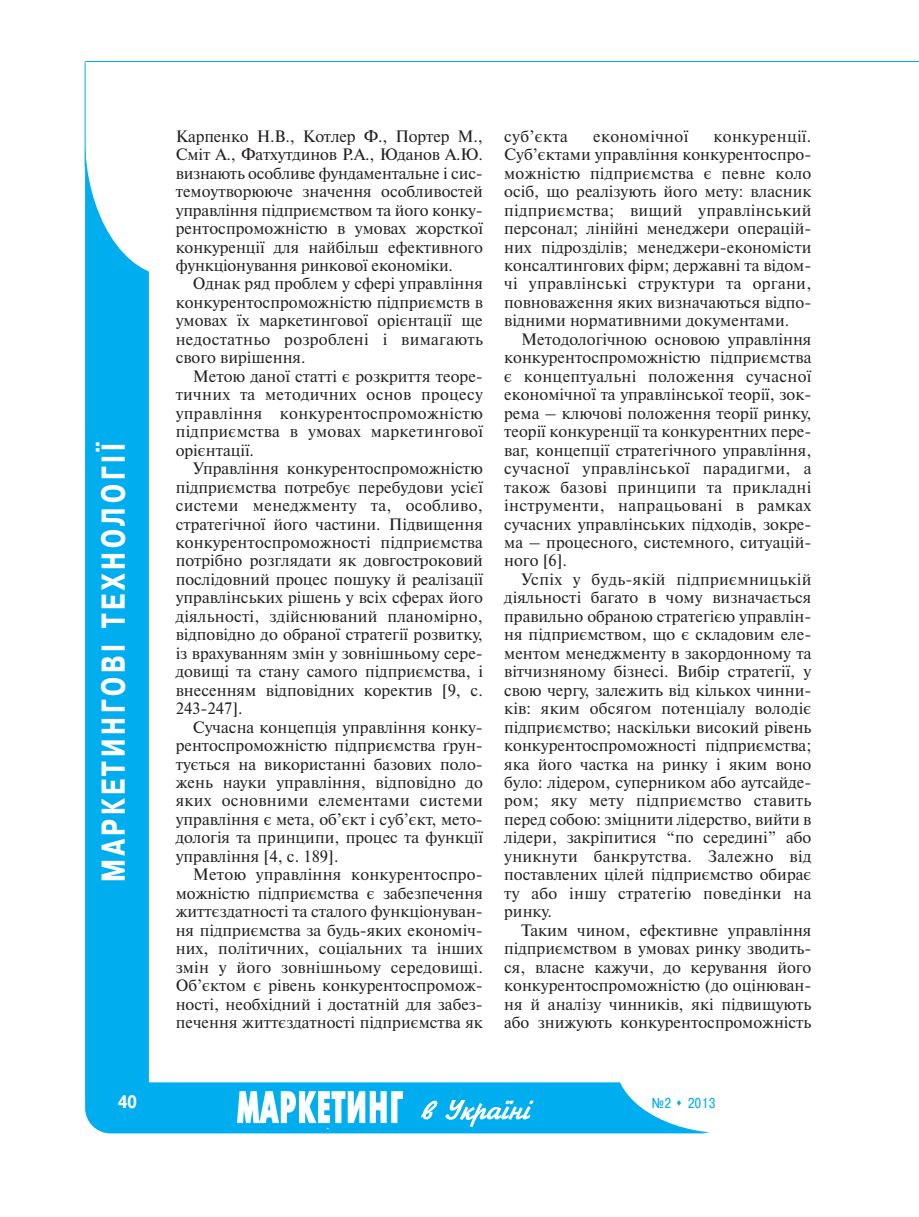
<style>
.page{position:relative;width:919px;height:1217px;background:#fff}
.page>*{position:absolute;margin:0;border:0;box-sizing:border-box;transform-origin:0 0}
.t1{font:700 33px "Pragmatica Cond C";letter-spacing:.13em;color:#fff;scale:.9 1}
.t2{font:700 18px "Pragmatica Cond C";color:#fff}
.t3{font:16.5px/18.5px "Newton C";color:#231f20;text-align:justify}
.t4{font:16.5px "Newton C";letter-spacing:.02em;color:#231f20}
.t5{font:14.25px "Pragmatica Cond C";color:#00aeef}
</style>
<div class="page">
<div style="left:85px;top:112px;width:64px;height:1019px;background:#00aeef;border-radius:32px"></div>
<div style="left:85px;top:1082px;width:642px;height:51px;background:#00aeef;border-radius:26px"></div>
<img style="left:237px;top:1091px;width:166px;height:37px">
<img style="left:421px;top:1100px;width:112px;height:26px">
<div style="left:85px;top:0;width:172px;height:276px;background:#fff;border-radius:50%"></div>
<div style="left:615px;top:991px;width:226px;height:142px;background:#fff;border-radius:50%"></div>
<hr style="left:85px;top:62px;width:1px;height:104px;background:#00aeef">
<hr style="left:85px;top:61px;width:833px;height:1px;background:#00aeef">
<h1 class="t1" style="left:94px;top:881px;width:489px;rotate:-90deg">МАРКЕТИНГОВІ ТЕХНОЛОГІЇ</h1>
<p class="t3" style="left:176px;top:127px;width:309px">Карпенко Н.В., Котлер Ф., Портер М., Сміт А., Фатхутдинов Р.А., Юданов А.Ю. визнають особливе фундаментальне і сис&shy;темоутворююче значення особливостей управління підприємством та його конку&shy;рентоспроможністю в умовах жорсткої конкуренції для найбільш ефективного функціонування ринкової економіки.</p>
<p class="t3" style="left:176px;top:274px;width:309px;text-indent:17px">Однак ряд проблем у сфері управління конкурентоспроможністю підприємств в умовах їх маркетингової орієнтації ще недостатньо розроблені і вимагають свого вирішення.</p>
<p class="t3" style="left:176px;top:367px;width:309px;text-indent:17px">Метою даної статті є розкриття теоре&shy;тичних та методичних основ процесу управління конкурентоспроможністю підприємства в умовах маркетингової орієнтації.</p>
<p class="t3" style="left:176px;top:459px;width:309px;text-indent:17px">Управління конкурентоспроможністю підприємства потребує перебудови усієї системи менеджменту та, особливо, стратегічної його частини. Підвищення конкурентоспроможності підприємства потрібно розглядати як довгостроковий послідовний процес пошуку й реалізації управлінських рішень у всіх сферах його діяльності, здійснюваний планомірно, відповідно до обраної стратегії розвитку, із врахуванням змін у зовнішньому сере&shy;довищі та стану самого підприємства, і внесенням відповідних коректив [9, с.<br>243-247].</p>
<p class="t3" style="left:176px;top:717px;width:309px;text-indent:17px">Сучасна концепція управління конку&shy;рентоспроможністю підприємства ґрун&shy;тується на використанні базових поло&shy;жень науки управління, відповідно до яких основними елементами системи управління є мета, об’єкт і суб’єкт, мето&shy;дологія та принципи, процес та функції управління [4, с. 189].</p>
<p class="t3" style="left:176px;top:865px;width:309px;text-indent:17px">Метою управління конкурентоспро&shy;можністю підприємства є забезпечення життєздатності та сталого функціонуван&shy;ня підприємства за будь-яких економіч&shy;них, політичних, соціальних та інших змін у його зовнішньому середовищі.<br>Об’єктом є рівень конкурентоспромож&shy;ності, необхідний і достатній для забез&shy;печення життєздатності підприємства як</p>
<p class="t3" style="left:504px;top:127px;width:65px">суб’єкта</p>
<p class="t4" style="left:593px;top:126px;width:97px">економічної</p>
<p class="t3" style="left:504px;top:127px;width:309px;text-indent:209px">конкуренції.<br>Суб’єктами управління конкурентоспро&shy;можністю підприємства є певне коло осіб, що реалізують його мету: власник підприємства; вищий управлінський персонал; лінійні менеджери операцій&shy;них підрозділів; менеджери-економісти консалтингових фірм; державні та відом&shy;чі управлінські структури та органи, повноваження яких визначаються відпо&shy;відними нормативними документами.</p>
<p class="t3" style="left:504px;top:330px;width:309px;text-indent:17px">Методологічною основою управління конкурентоспроможністю підприємства є концептуальні положення сучасної економічної та управлінської теорії, зок&shy;рема – ключові положення теорії ринку, теорії конкуренції та конкурентних пере&shy;ваг, концепції стратегічного управління, сучасної управлінської парадигми, а також базові принципи та прикладні інструменти, напрацьовані в рамках сучасних управлінських підходів, зокре&shy;ма – процесного, системного, ситуацій&shy;ного [6].</p>
<p class="t3" style="left:504px;top:570px;width:309px;text-indent:17px">Успіх у будь-якій підприємницькій діяльності багато в чому визначається правильно обраною стратегією управлін&shy;ня підприємством, що є складовим еле&shy;ментом менеджменту в закордонному та вітчизняному бізнесі. Вибір стратегії, у свою чергу, залежить від кількох чинни&shy;ків: яким обсягом потенціалу володіє підприємство; наскільки високий рівень конкурентоспроможності підприємства; яка його частка на ринку і яким воно було: лідером, суперником або аутсайде&shy;ром; яку мету підприємство ставить перед собою: зміцнити лідерство, вийти в лідери, закріпитися “по середині” або уникнути банкрутства. Залежно від поставлених цілей підприємство обирає ту або іншу стратегію поведінки на ринку.</p>
<p class="t3" style="left:504px;top:920px;width:309px;text-indent:17px">Таким чином, ефективне управління підприємством в умовах ринку зводить&shy;ся, власне кажучи, до керування його конкурентоспроможністю (до оцінюван&shy;ня й аналізу чинників, які підвищують або знижують конкурентоспроможність</p>
<p class="t2" style="left:118px;top:1090px;width:20px">40</p>
<p class="t5" style="left:652px;top:1093px;width:65px">№2 ▲ 2013</p>
</div>
